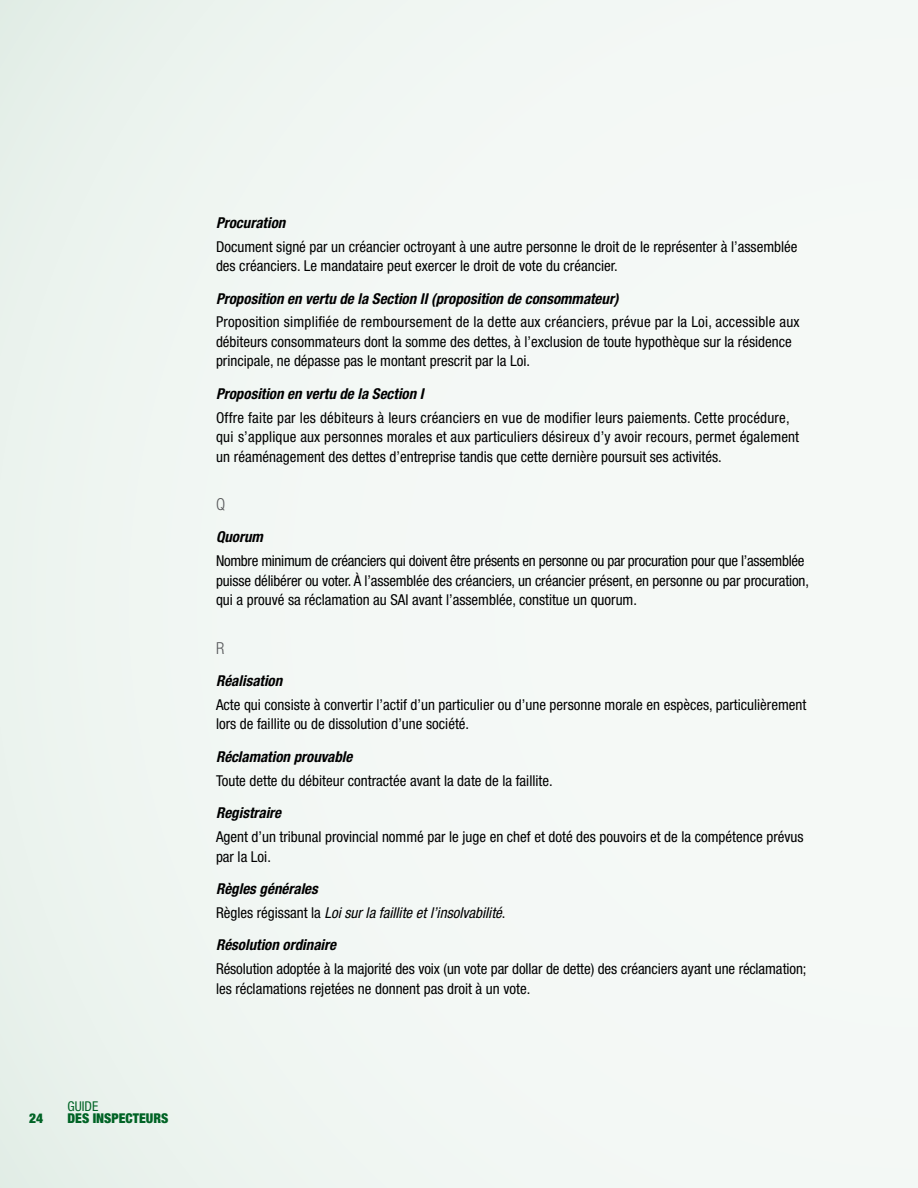
<style>
.page{position:relative;width:918px;height:1188px;background:#f3f8f5}
.page>*{position:absolute;margin:0;border:0;box-sizing:border-box;transform-origin:0 0}
.t1{font:300 condensed 16.5px "Helvetica Neue LT Std";color:#58595b}
.t2{font:condensed 15px/19.5px "Helvetica Neue LT Std";color:#000}
.t3{font:italic 700 condensed 15px "Helvetica Neue LT Std";color:#000}
.t4{font:italic condensed 15px/23.9px "Helvetica Neue LT Std";color:#000}
.t5{font:900 condensed 13.5px "Helvetica Neue LT Std";color:#006325}
.t6{font:condensed 13.5px "Helvetica Neue LT Std";color:#006325}
.s1{font-weight:700}
.s2{font-style:normal}
</style>
<div class="page">
<p class="t6" style="left:68px;top:1099px;width:32px">GUIDE</p>
<p class="t5" style="left:29px;top:1109px;width:16px">24</p>
<p class="t5" style="left:68px;top:1110px;width:102px">DES INSPECTEURS</p>
<p class="t3" style="left:216px;top:213px;width:71px">Procuration</p>
<p class="t2" style="left:216px;top:236px;width:583px">Document signé par un créancier octroyant à une autre personne le droit de le représenter à l’assemblée des créanciers. Le mandataire peut exercer le droit de vote du créancier.</p>
<p class="t3" style="left:216px;top:289px;width:404px">Proposition en vertu de la Section II (proposition de consommateur)</p>
<p class="t2" style="left:216px;top:312px;width:585px">Proposition simplifiée de remboursement de la dette aux créanciers, prévue par la Loi, accessible aux débiteurs consommateurs dont la somme des dettes, à l’exclusion de toute hypothèque sur la résidence principale, ne dépasse pas le montant prescrit par la Loi.</p>
<p class="t3" style="left:216px;top:384px;width:209px">Proposition en vertu de la Section I</p>
<p class="t2" style="left:216px;top:407px;width:585px">Offre faite par les débiteurs à leurs créanciers en vue de modifier leurs paiements. Cette procédure, qui s’applique aux personnes morales et aux particuliers désireux d’y avoir recours, permet également un réaménagement des dettes d’entreprise tandis que cette dernière poursuit ses activités.</p>
<p class="t1" style="left:216px;top:495px;width:11px">Q</p>
<p class="t3" style="left:216px;top:528px;width:48px">Quorum</p>
<p class="t2" style="left:216px;top:551px;width:595px">Nombre minimum de créanciers qui doivent être présents en personne ou par procuration pour que l’assemblée puisse délibérer ou voter. À l’assemblée des créanciers, un créancier présent, en personne ou par procuration, qui a prouvé sa réclamation au SAI avant l’assemblée, constitue un quorum.</p>
<p class="t1" style="left:216px;top:638px;width:10px">R</p>
<p class="t3" style="left:216px;top:672px;width:68px">Réalisation</p>
<p class="t2" style="left:216px;top:695px;width:592px">Acte qui consiste à convertir l’actif d’un particulier ou d’une personne morale en espèces, particulièrement lors de faillite ou de dissolution d’une société.</p>
<p class="t3" style="left:216px;top:748px;width:138px">Réclamation prouvable</p>
<p class="t2" style="left:216px;top:771px;width:338px">Toute dette du débiteur contractée avant la date de la faillite.</p>
<p class="t3" style="left:216px;top:804px;width:67px">Registraire</p>
<p class="t2" style="left:216px;top:827px;width:589px">Agent d’un tribunal provincial nommé par le juge en chef et doté des pouvoirs et de la compétence prévus par la Loi.</p>
<p class="t4" style="left:216px;top:877px;width:291px"><span class="s1">Règles générales<br></span><span class="s2">Règles régissant la</span> Loi sur la faillite et l’insolvabilité<span class="s2">.</span></p>
<p class="t3" style="left:216px;top:936px;width:122px">Résolution ordinaire</p>
<p class="t2" style="left:216px;top:959px;width:592px">Résolution adoptée à la majorité des voix (un vote par dollar de dette) des créanciers ayant une réclamation; les réclamations rejetées ne donnent pas droit à un vote.</p>
</div>
